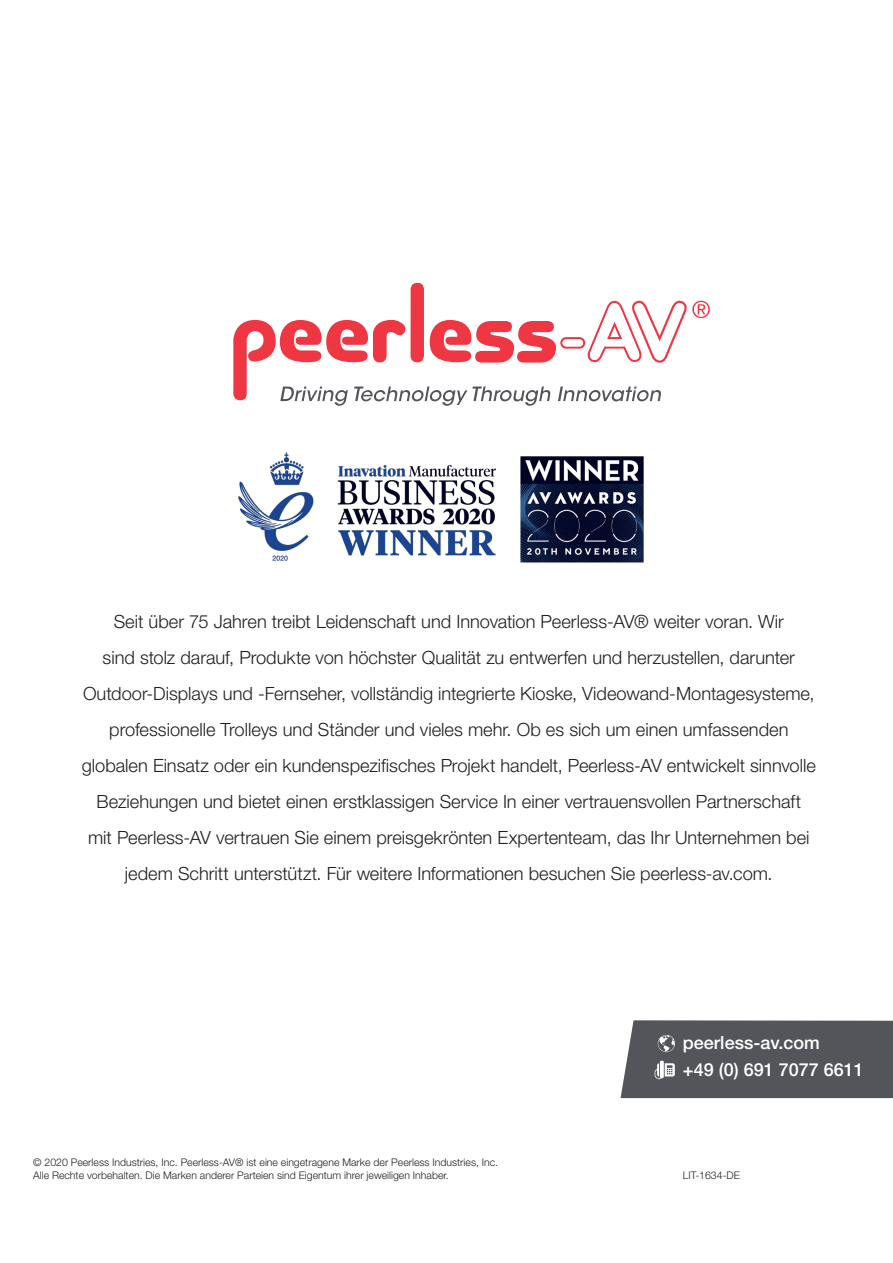
<style>
.page{position:relative;width:893px;height:1263px;background:#fff}
.page>*{position:absolute;margin:0;border:0;box-sizing:border-box;transform-origin:0 0}
.t1{font:300 18.3px/36px "Helvetica Neue LT Std";color:#231f20;text-align:center}
.t2{font:500 18px "Helvetica Neue LT Std";color:#fff}
.t3{font:300 10.5px "Helvetica Neue LT Std";color:#231f20}
</style>
<div class="page">
<svg style="left:233px;top:283px;width:477px;height:123px"></svg>
<div style="left:621px;top:1020px;width:272px;height:78px;background:#54555a"></div>
<img style="left:238px;top:452px;width:406px;height:111px">
<p class="t1" style="left:82px;top:603px;width:735px">Seit über 75 Jahren treibt Leidenschaft und Innovation Peerless-AV® weiter voran. Wir<br>sind stolz darauf, Produkte von höchster Qualität zu entwerfen und herzustellen, darunter Outdoor-Displays und -Fernseher, vollständig integrierte Kioske, Videowand-Montagesysteme, professionelle Trolleys und Ständer und vieles mehr. Ob es sich um einen umfassenden globalen Einsatz oder ein kundenspezifisches Projekt handelt, Peerless-AV entwickelt sinnvolle Beziehungen und bietet einen erstklassigen Service In einer vertrauensvollen Partnerschaft<br>mit Peerless-AV vertrauen Sie einem preisgekrönten Expertenteam, das Ihr Unternehmen bei jedem Schritt unterstützt. Für weitere Informationen besuchen Sie peerless-av.com.</p>
<p class="t2" style="left:683px;top:1032px;width:138px">peerless-av.com</p>
<p class="t2" style="left:683px;top:1059px;width:182px">+49 (0) 691 7077 6611</p>
<p class="t3" style="left:33px;top:1156px;width:466px">© 2020 Peerless Industries, Inc. Peerless-AV® ist eine eingetragene Marke der Peerless Industries, Inc.</p>
<p class="t3" style="left:33px;top:1168px;width:417px">Alle Rechte vorbehalten. Die Marken anderer Parteien sind Eigentum ihrer jeweiligen Inhaber.</p>
<p class="t3" style="left:683px;top:1169px;width:58px">LIT-1634-DE</p>
</div>
